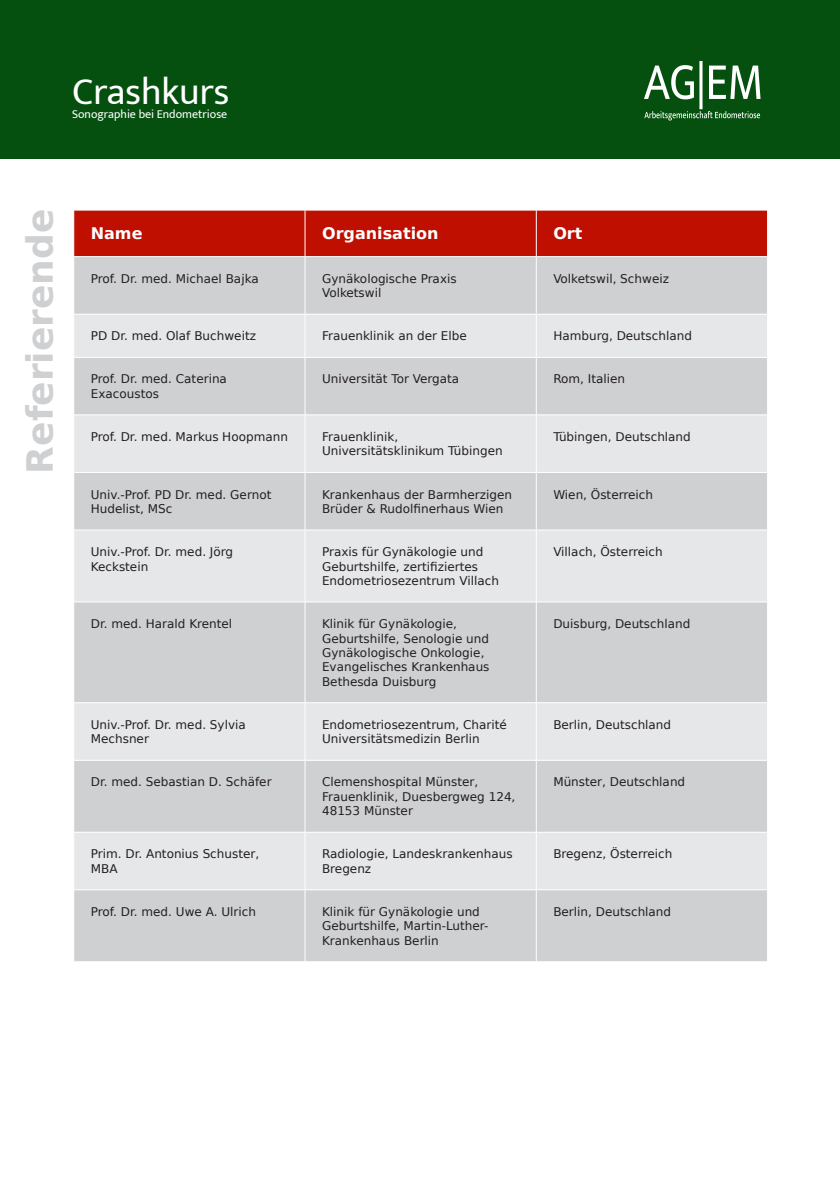
<style>
.page{position:relative;width:840px;height:1191px;background:#fff}
.page>*{position:absolute;margin:0;border:0;box-sizing:border-box;transform-origin:0 0}
.t1{font:38px "Mukta Mahee";color:#fff}
.t2{font:700 36px "DejaVu Sans";color:#cfd0d2}
.t3{font:700 16px "DejaVu Sans";color:#fff}
.t4{font:12px/14.4px "DejaVu Sans";color:#231f20}
.t5{font:12px "Mukta Mahee";color:#fff}
</style>
<div class="page">
<div style="left:74px;top:211px;width:692px;height:45px;background:#be0f00"></div>
<div style="left:74px;top:257px;width:692px;height:704px;background:#cfd0d2"></div>
<svg style="left:74px;top:315px;width:692px;height:574px;background:#dadbdd"></svg>
<hr style="left:304px;top:257px;width:1px;height:57px;background:#fff">
<hr style="left:535px;top:257px;width:1px;height:57px;background:#fff">
<hr style="left:73px;top:314px;width:232px;height:1px;background:#fff">
<hr style="left:305px;top:314px;width:231px;height:1px;background:#fff">
<hr style="left:304px;top:314px;width:1px;height:43px;background:#fff">
<hr style="left:536px;top:314px;width:231px;height:1px;background:#fff">
<hr style="left:535px;top:314px;width:1px;height:43px;background:#fff">
<hr style="left:73px;top:357px;width:232px;height:1px;background:#fff">
<hr style="left:305px;top:357px;width:231px;height:1px;background:#fff">
<hr style="left:304px;top:357px;width:1px;height:57px;background:#fff">
<hr style="left:536px;top:357px;width:231px;height:1px;background:#fff">
<hr style="left:535px;top:357px;width:1px;height:57px;background:#fff">
<hr style="left:73px;top:414px;width:232px;height:1px;background:#fff">
<hr style="left:305px;top:414px;width:231px;height:1px;background:#fff">
<hr style="left:304px;top:415px;width:1px;height:57px;background:#fff">
<hr style="left:536px;top:414px;width:231px;height:1px;background:#fff">
<hr style="left:535px;top:415px;width:1px;height:57px;background:#fff">
<hr style="left:73px;top:472px;width:232px;height:1px;background:#fff">
<hr style="left:305px;top:472px;width:231px;height:1px;background:#fff">
<hr style="left:304px;top:473px;width:1px;height:57px;background:#fff">
<hr style="left:536px;top:472px;width:231px;height:1px;background:#fff">
<hr style="left:535px;top:473px;width:1px;height:57px;background:#fff">
<hr style="left:73px;top:529px;width:232px;height:1px;background:#fff">
<hr style="left:305px;top:529px;width:231px;height:1px;background:#fff">
<hr style="left:304px;top:530px;width:1px;height:71px;background:#fff">
<hr style="left:536px;top:529px;width:231px;height:1px;background:#fff">
<hr style="left:535px;top:530px;width:1px;height:71px;background:#fff">
<hr style="left:73px;top:601px;width:232px;height:1px;background:#fff">
<hr style="left:305px;top:601px;width:231px;height:1px;background:#fff">
<hr style="left:304px;top:602px;width:1px;height:100px;background:#fff">
<hr style="left:536px;top:601px;width:231px;height:1px;background:#fff">
<hr style="left:535px;top:602px;width:1px;height:100px;background:#fff">
<hr style="left:73px;top:702px;width:232px;height:1px;background:#fff">
<hr style="left:305px;top:702px;width:231px;height:1px;background:#fff">
<hr style="left:304px;top:703px;width:1px;height:57px;background:#fff">
<hr style="left:536px;top:702px;width:231px;height:1px;background:#fff">
<hr style="left:535px;top:703px;width:1px;height:57px;background:#fff">
<hr style="left:73px;top:760px;width:232px;height:1px;background:#fff">
<hr style="left:305px;top:760px;width:231px;height:1px;background:#fff">
<hr style="left:304px;top:760px;width:1px;height:72px;background:#fff">
<hr style="left:536px;top:760px;width:231px;height:1px;background:#fff">
<hr style="left:535px;top:760px;width:1px;height:72px;background:#fff">
<hr style="left:73px;top:832px;width:232px;height:1px;background:#fff">
<hr style="left:305px;top:832px;width:231px;height:1px;background:#fff">
<hr style="left:304px;top:832px;width:1px;height:57px;background:#fff">
<hr style="left:536px;top:832px;width:231px;height:1px;background:#fff">
<hr style="left:535px;top:832px;width:1px;height:57px;background:#fff">
<hr style="left:73px;top:889px;width:232px;height:1px;background:#fff">
<hr style="left:305px;top:889px;width:231px;height:1px;background:#fff">
<hr style="left:304px;top:890px;width:1px;height:71px;background:#fff">
<hr style="left:536px;top:889px;width:231px;height:1px;background:#fff">
<hr style="left:535px;top:890px;width:1px;height:71px;background:#fff">
<hr style="left:304px;top:210px;width:1px;height:46px;background:#fff">
<hr style="left:535px;top:210px;width:1px;height:46px;background:#fff">
<div style="left:0;top:0;width:839px;height:159px;background:#05500f"></div>
<svg style="left:644px;top:61px;width:116px;height:59px"></svg>
<p class="t1" style="left:72px;top:69px;width:159px">Crashkurs</p>
<p class="t5" style="left:72px;top:107px;width:156px">Sonographie bei Endometriose</p>
<p class="t2" style="left:11px;top:473px;width:266px;rotate:-90deg">Referierende</p>
<p class="t3" style="left:91px;top:220px;width:53px">Name</p>
<p class="t3" style="left:322px;top:220px;width:118px">Organisation</p>
<p class="t3" style="left:553px;top:220px;width:31px">Ort</p>
<p class="t4" style="left:91px;top:271px;width:169px">Prof. Dr. med. Michael Bajka</p>
<p class="t4" style="left:322px;top:271px;width:136px">Gynäkologische Praxis<br>Volketswil</p>
<p class="t4" style="left:553px;top:271px;width:117px">Volketswil, Schweiz</p>
<p class="t4" style="left:91px;top:328px;width:167px">PD Dr. med. Olaf Buchweitz</p>
<p class="t4" style="left:322px;top:328px;width:146px">Frauenklinik an der Elbe</p>
<p class="t4" style="left:553px;top:328px;width:140px">Hamburg, Deutschland</p>
<p class="t4" style="left:91px;top:372px;width:138px">Prof. Dr. med. Caterina<br>Exacoustos</p>
<p class="t4" style="left:322px;top:372px;width:139px">Universität Tor Vergata</p>
<p class="t4" style="left:553px;top:372px;width:73px">Rom, Italien</p>
<p class="t4" style="left:91px;top:429px;width:198px">Prof. Dr. med. Markus Hoopmann</p>
<p class="t4" style="left:322px;top:429px;width:182px">Frauenklinik,<br>Universitätsklinikum Tübingen</p>
<p class="t4" style="left:553px;top:429px;width:139px">Tübingen, Deutschland</p>
<p class="t4" style="left:91px;top:487px;width:182px">Univ.-Prof. PD Dr. med. Gernot<br>Hudelist, MSc</p>
<p class="t4" style="left:322px;top:487px;width:191px">Krankenhaus der Barmherzigen<br>Brüder &amp; Rudolfinerhaus Wien</p>
<p class="t4" style="left:553px;top:487px;width:101px">Wien, Österreich</p>
<p class="t4" style="left:91px;top:544px;width:144px">Univ.-Prof. Dr. med. Jörg<br>Keckstein</p>
<p class="t4" style="left:322px;top:544px;width:178px">Praxis für Gynäkologie und<br>Geburtshilfe, zertifiziertes<br>Endometriosezentrum Villach</p>
<p class="t4" style="left:553px;top:544px;width:111px">Villach, Österreich</p>
<p class="t4" style="left:91px;top:616px;width:143px">Dr. med. Harald Krentel</p>
<p class="t4" style="left:322px;top:616px;width:169px">Klinik für Gynäkologie,<br>Geburtshilfe, Senologie und<br>Gynäkologische Onkologie,<br>Evangelisches Krankenhaus<br>Bethesda Duisburg</p>
<p class="t4" style="left:553px;top:616px;width:138px">Duisburg, Deutschland</p>
<p class="t4" style="left:91px;top:717px;width:156px">Univ.-Prof. Dr. med. Sylvia<br>Mechsner</p>
<p class="t4" style="left:322px;top:717px;width:186px">Endometriosezentrum, Charité<br>Universitätsmedizin Berlin</p>
<p class="t4" style="left:553px;top:717px;width:119px">Berlin, Deutschland</p>
<p class="t4" style="left:91px;top:774px;width:182px">Dr. med. Sebastian D. Schäfer</p>
<p class="t4" style="left:322px;top:774px;width:195px">Clemenshospital Münster,<br>Frauenklinik, Duesbergweg 124,<br>48153 Münster</p>
<p class="t4" style="left:553px;top:774px;width:133px">Münster, Deutschland</p>
<p class="t4" style="left:91px;top:846px;width:170px">Prim. Dr. Antonius Schuster,<br>MBA</p>
<p class="t4" style="left:322px;top:846px;width:192px">Radiologie, Landeskrankenhaus</p>
<p class="t4" style="left:553px;top:846px;width:120px">Bregenz, Österreich</p>
<p class="t4" style="left:322px;top:861px;width:51px">Bregenz</p>
<p class="t4" style="left:91px;top:904px;width:167px">Prof. Dr. med. Uwe A. Ulrich</p>
<p class="t4" style="left:322px;top:904px;width:168px">Klinik für Gynäkologie und<br>Geburtshilfe, Martin-Luther-<br>Krankenhaus Berlin</p>
<p class="t4" style="left:553px;top:904px;width:119px">Berlin, Deutschland</p>
</div>
